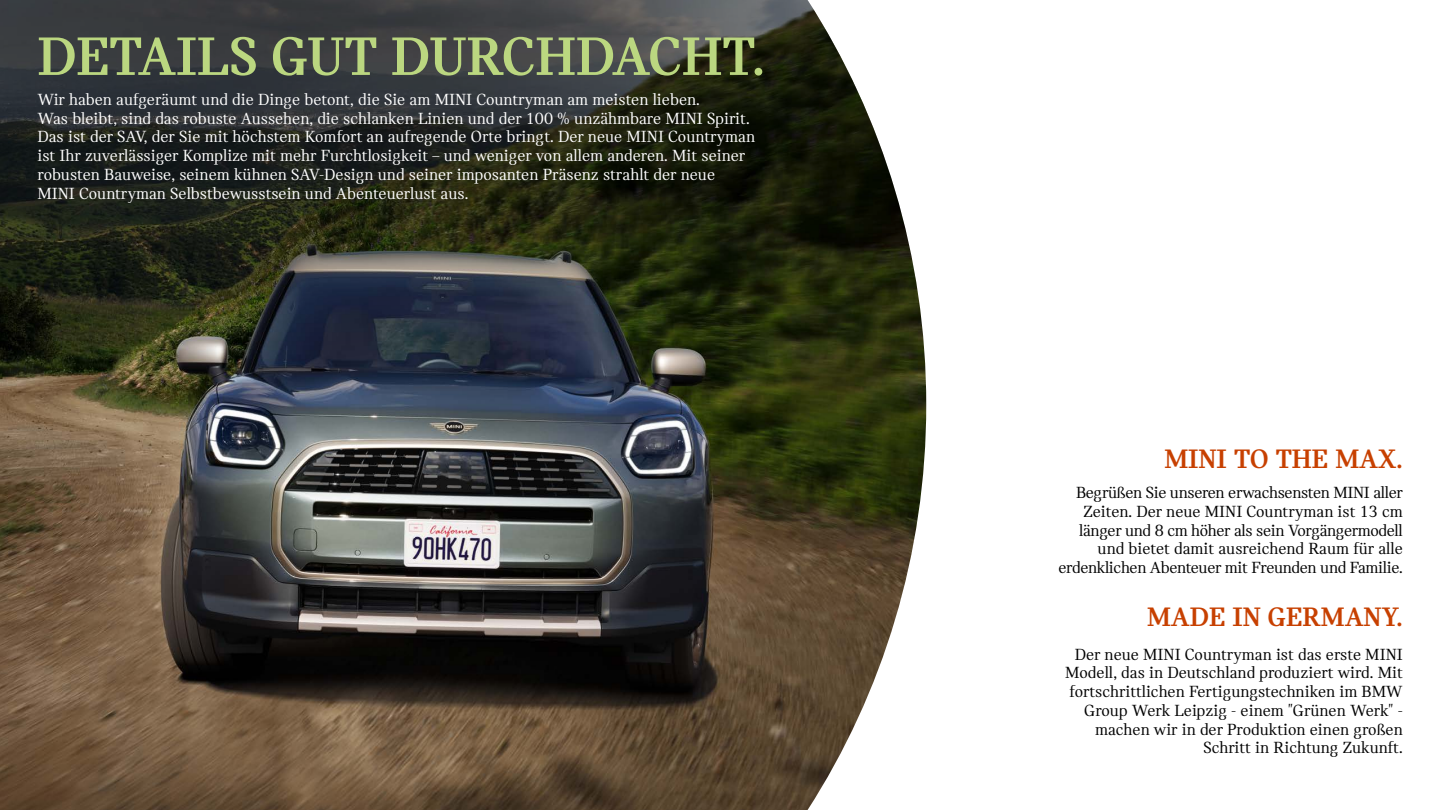
<style>
.page{position:relative;width:1440px;height:810px;background:#fff}
.page>*{position:absolute;margin:0;border:0;box-sizing:border-box;transform-origin:0 0}
.t1{font:57.75px "MINI Serif Headline";color:#bbd780}
.t2{font:28.5px "MINI Serif Headline";color:#c74000}
.t3{font:17.25px/18.8px "MINI Serif";color:#fff}
.t4{font:17.25px/18.8px "MINI Serif";color:#000;text-align:right}
.t5{font:17.25px/18.8px "MINI Serif";letter-spacing:-.02em;color:#000;text-align:right}
</style>
<div class="page">
<img style="left:0;top:0;width:926px;height:810px">
<h1 class="t1" style="left:37px;top:24px;width:729px">DETAILS GUT DURCHDACHT.</h1>
<p class="t3" style="left:38px;top:90px;width:719px">Wir haben aufgeräumt und die Dinge betont, die Sie am MINI Countryman am meisten lieben.<br>Was bleibt, sind das robuste Aussehen, die schlanken Linien und der 100 % unzähmbare MINI Spirit.<br>Das ist der SAV, der Sie mit höchstem Komfort an aufregende Orte bringt. Der neue MINI Countryman ist Ihr zuverlässiger Komplize mit mehr Furchtlosigkeit – und weniger von allem anderen. Mit seiner robusten Bauweise, seinem kühnen SAV-Design und seiner imposanten Präsenz strahlt der neue MINI Countryman Selbstbewusstsein und Abenteuerlust aus.</p>
<h2 class="t2" style="left:1164px;top:444px;width:240px">MINI TO THE MAX.</h2>
<p class="t5" style="left:1059px;top:483px;width:346px">Begrüßen Sie unseren erwachsensten MINI aller Zeiten. Der neue MINI Countryman ist 13 cm länger und 8 cm höher als sein Vorgängermodell und bietet damit ausreichend Raum für alle erdenklichen Abenteuer mit Freunden und Familie.</p>
<h2 class="t2" style="left:1147px;top:601px;width:257px">MADE IN GERMANY.</h2>
<p class="t4" style="left:1065px;top:645px;width:339px">Der neue MINI Countryman ist das erste MINI Modell, das in Deutschland produziert wird. Mit fortschrittlichen Fertigungstechniken im BMW Group Werk Leipzig - einem "Grünen Werk" - machen wir in der Produktion einen großen Schritt in Richtung Zukunft.</p>
</div>
